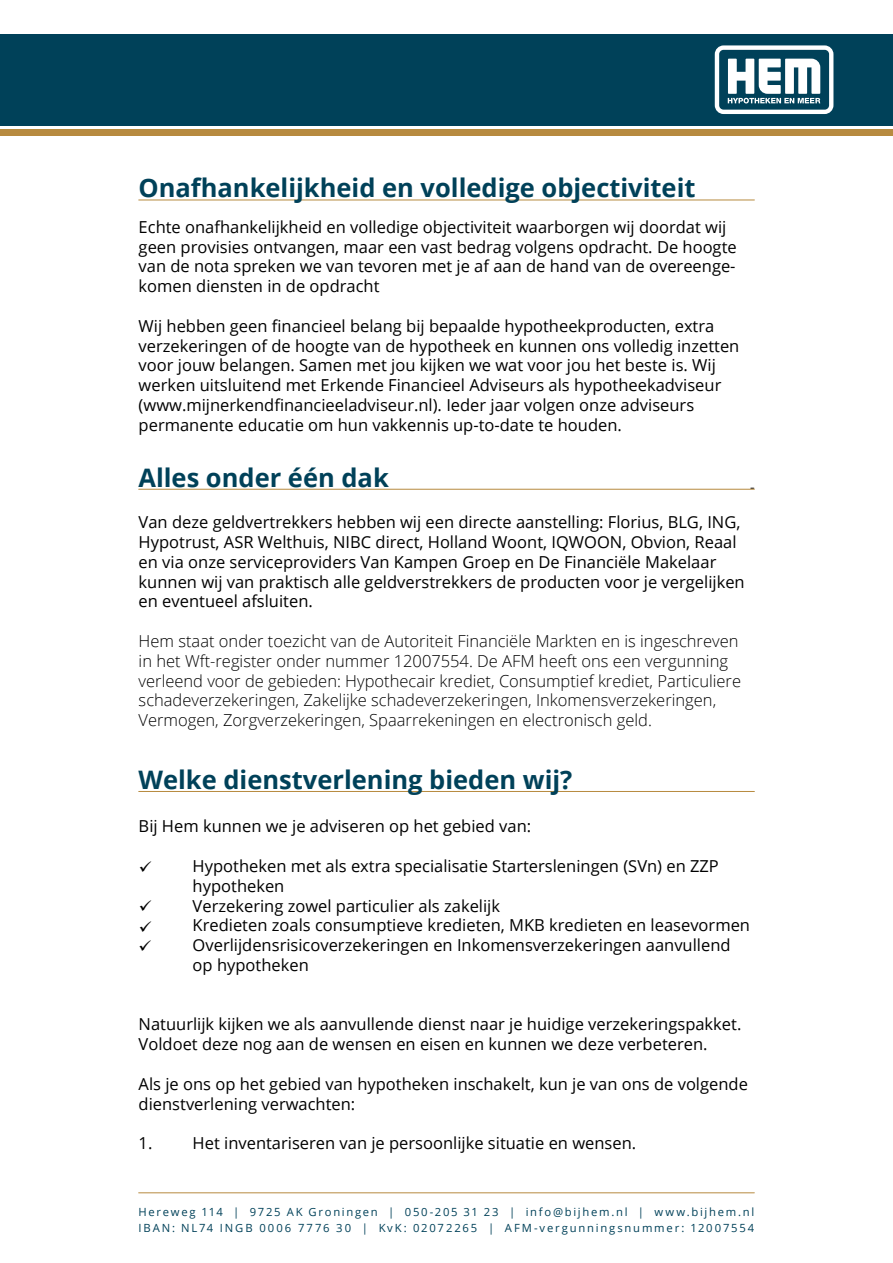
<style>
.page{position:relative;width:893px;height:1263px;background:#fff}
.page>*{position:absolute;margin:0;border:0;box-sizing:border-box;transform-origin:0 0}
.t1{font:700 25.5px "Open Sans";color:#004159}
.t2{font:16.5px/19.8px "Open Sans";color:#000}
.t3{font:300 16.5px/19.8px "Open Sans";color:#000}
.t4{font:16.5px/20px "Wingdings";color:#000;text-align:justify}
.t5{font:15px "Calibri";color:#000}
.t6{font:11.25px "Open Sans";letter-spacing:.155em;color:#004159}
</style>
<div class="page">
<hr style="left:139px;top:1192px;width:615px;height:1px;background:#b78a3f">
<div style="left:0;top:34px;width:893px;height:91px;background:#004159"></div>
<div style="left:0;top:130px;width:893px;height:6px;background:#b78a3f"></div>
<hr style="left:139px;top:200px;width:615px;height:1px;background:#b78a3f">
<hr style="left:139px;top:489px;width:615px;height:1px;background:#b78a3f">
<hr style="left:139px;top:791px;width:615px;height:1px;background:#b78a3f">
<svg style="left:715px;top:45px;width:118px;height:69px"></svg>
<h1 class="t1" style="left:138px;top:170px;width:559px">Onafhankelijkheid en volledige objectiviteit</h1>
<p class="t2" style="left:139px;top:216px;width:600px">Echte onafhankelijkheid en volledige objectiviteit waarborgen wij doordat wij geen provisies ontvangen, maar een vast bedrag volgens opdracht. De hoogte van de nota spreken we van tevoren met je af aan de hand van de overeenge&shy;komen diensten in de opdracht</p>
<p class="t2" style="left:139px;top:315px;width:602px">Wij hebben geen financieel belang bij bepaalde hypotheekproducten, extra verzekeringen of de hoogte van de hypotheek en kunnen ons volledig inzetten voor jouw belangen. Samen met jou kijken we wat voor jou het beste is. Wij werken uitsluitend met Erkende Financieel Adviseurs als hypotheekadviseur (www.mijnerkendfinancieeladviseur.nl). Ieder jaar volgen onze adviseurs permanente educatie om hun vakkennis up-to-date te houden.</p>
<h1 class="t1" style="left:138px;top:459px;width:252px">Alles onder één dak</h1>
<p class="t2" style="left:139px;top:512px;width:608px">Van deze geldvertrekkers hebben wij een directe aanstelling: Florius, BLG, ING, Hypotrust, ASR Welthuis, NIBC direct, Holland Woont, IQWOON, Obvion, Reaal en via onze serviceproviders Van Kampen Groep en De Financiële Makelaar kunnen wij van praktisch alle geldverstrekkers de producten voor je vergelijken en eventueel afsluiten.</p>
<p class="t3" style="left:139px;top:631px;width:604px">Hem staat onder toezicht van de Autoriteit Financiële Markten en is ingeschreven in het Wft-register onder nummer 12007554. De AFM heeft ons een vergunning verleend voor de gebieden: Hypothecair krediet, Consumptief krediet, Particuliere schadeverzekeringen, Zakelijke schadeverzekeringen, Inkomensverzekeringen, Vermogen, Zorgverzekeringen, Spaarrekeningen en electronisch geld.</p>
<h1 class="t1" style="left:138px;top:761px;width:435px">Welke dienstverlening bieden wij?</h1>
<p class="t2" style="left:139px;top:816px;width:394px">Bij Hem kunnen we je adviseren op het gebied van:</p>
<p class="t2" style="left:193px;top:856px;width:559px">Hypotheken met als extra specialisatie Startersleningen (SVn) en ZZP hypotheken<br>Verzekering zowel particulier als zakelijk<br>Kredieten zoals consumptieve kredieten, MKB kredieten en leasevormen Overlijdensrisicoverzekeringen en Inkomensverzekeringen aanvullend op hypotheken</p>
<p class="t5" style="left:750px;top:477px;width:6px">-</p>
<p class="t4" style="left:138px;top:898px;width:15px">✓ ✓ ✓</p>
<p class="t2" style="left:139px;top:1014px;width:604px">Natuurlijk kijken we als aanvullende dienst naar je huidige verzekeringspakket.<br>Voldoet deze nog aan de wensen en eisen en kunnen we deze verbeteren.</p>
<p class="t2" style="left:139px;top:1073px;width:611px">Als je ons op het gebied van hypotheken inschakelt, kun je van ons de volgende dienstverlening verwachten:</p>
<p class="t2" style="left:139px;top:1133px;width:15px">1.</p>
<p class="t2" style="left:193px;top:1133px;width:445px">Het inventariseren van je persoonlijke situatie en wensen.</p>
<p class="t6" style="left:138px;top:1204px;width:617px">Hereweg 114 | 9725 AK Groningen | 050-205 31 23 | info@bijhem.nl | www.bijhem.nl</p>
<p class="t6" style="left:138px;top:1220px;width:617px">IBAN: NL74 INGB 0006 7776 30 | KvK: 02072265 | AFM-vergunningsnummer: 12007554</p>
</div>
